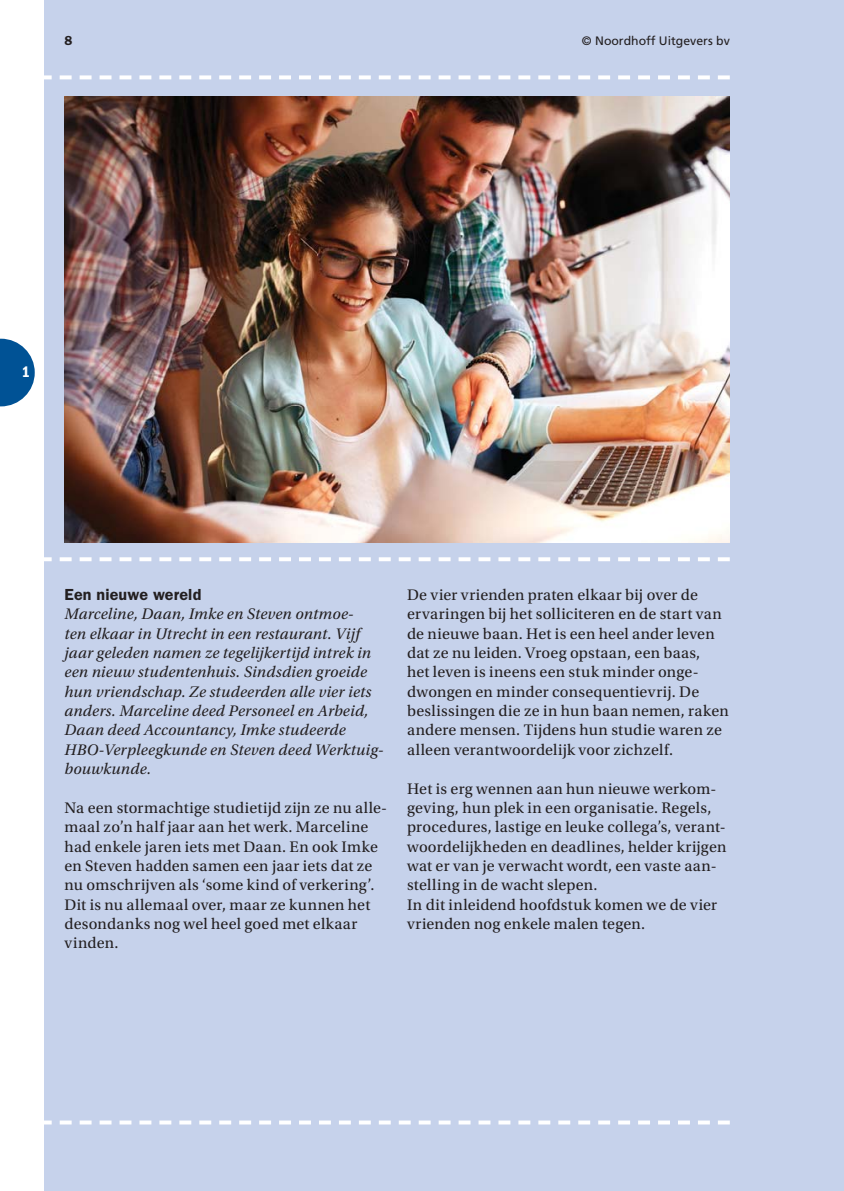
<style>
.page{position:relative;width:844px;height:1191px;background:#fff}
.page>*{position:absolute;margin:0;border:0;box-sizing:border-box;transform-origin:0 0}
.t1{font:16.1px/19.4px "Utopia Std";letter-spacing:.015em;color:#231f20}
.t2{font:italic 16.1px/19.4px "Utopia Std";letter-spacing:.015em;color:#231f20}
.t3{font:600 16.1px "ITC Franklin Gothic Std";letter-spacing:.01em;color:#231f20}
.t4{font:15.75px "ITC Franklin Gothic Std Dm Cd";color:#fff}
.t5{font:600 13.12px "ITC Franklin Gothic Std";color:#231f20}
.t6{font:12.25px "Frutiger LT Std";color:#231f20}
</style>
<div class="page">
<div style="left:45px;top:0;width:798px;height:1191px;background:#c6d2eb"></div>
<svg style="left:0;top:339px;width:35px;height:67px"></svg>
<svg style="left:44px;top:75px;width:685px;height:4px"></svg>
<svg style="left:44px;top:557px;width:685px;height:4px"></svg>
<img style="left:64px;top:96px;width:665px;height:446px">
<svg style="left:44px;top:1120px;width:685px;height:4px"></svg>
<p class="t5" style="left:64px;top:35px;width:9px">8</p>
<p class="t6" style="left:581px;top:35px;width:149px">© Noordhoff Uitgevers bv</p>
<p class="t4" style="left:22px;top:366px;width:10px">1</p>
<p class="t3" style="left:64px;top:588px;width:138px">Een nieuwe wereld</p>
<p class="t2" style="left:64px;top:606px;width:320px">Marceline, Daan, Imke en Steven ontmoe-<br>ten elkaar in Utrecht in een restaurant. Vijf jaar geleden namen ze tegelijkertijd intrek in een nieuw studentenhuis. Sindsdien groeide hun vriendschap. Ze studeerden alle vier iets anders. Marceline deed Personeel en Arbeid, Daan deed Accountancy, Imke studeerde HBO-Verpleegkunde en Steven deed Werktuig&shy;bouwkunde.</p>
<p class="t1" style="left:64px;top:799px;width:324px">Na een stormachtige studietijd zijn ze nu alle&shy;maal zo’n half jaar aan het werk. Marceline had enkele jaren iets met Daan. En ook Imke en Steven hadden samen een jaar iets dat ze nu omschrijven als ‘some kind of verkering’.<br>Dit is nu allemaal over, maar ze kunnen het desondanks nog wel heel goed met elkaar vinden.</p>
<p class="t1" style="left:407px;top:586px;width:323px">De vier vrienden praten elkaar bij over de ervaringen bij het solliciteren en de start van de nieuwe baan. Het is een heel ander leven dat ze nu leiden. Vroeg opstaan, een baas,<br>het leven is ineens een stuk minder onge&shy;dwongen en minder consequentievrij. De beslissingen die ze in hun baan nemen, raken andere mensen. Tijdens hun studie waren ze alleen verantwoordelijk voor zichzelf.</p>
<p class="t1" style="left:407px;top:780px;width:321px">Het is erg wennen aan hun nieuwe werkom&shy;geving, hun plek in een organisatie. Regels, procedures, lastige en leuke collega’s, verant&shy;woordelijkheden en deadlines, helder krijgen wat er van je verwacht wordt, een vaste aan&shy;stelling in de wacht slepen.<br>In dit inleidend hoofdstuk komen we de vier vrienden nog enkele malen tegen.</p>
</div>
